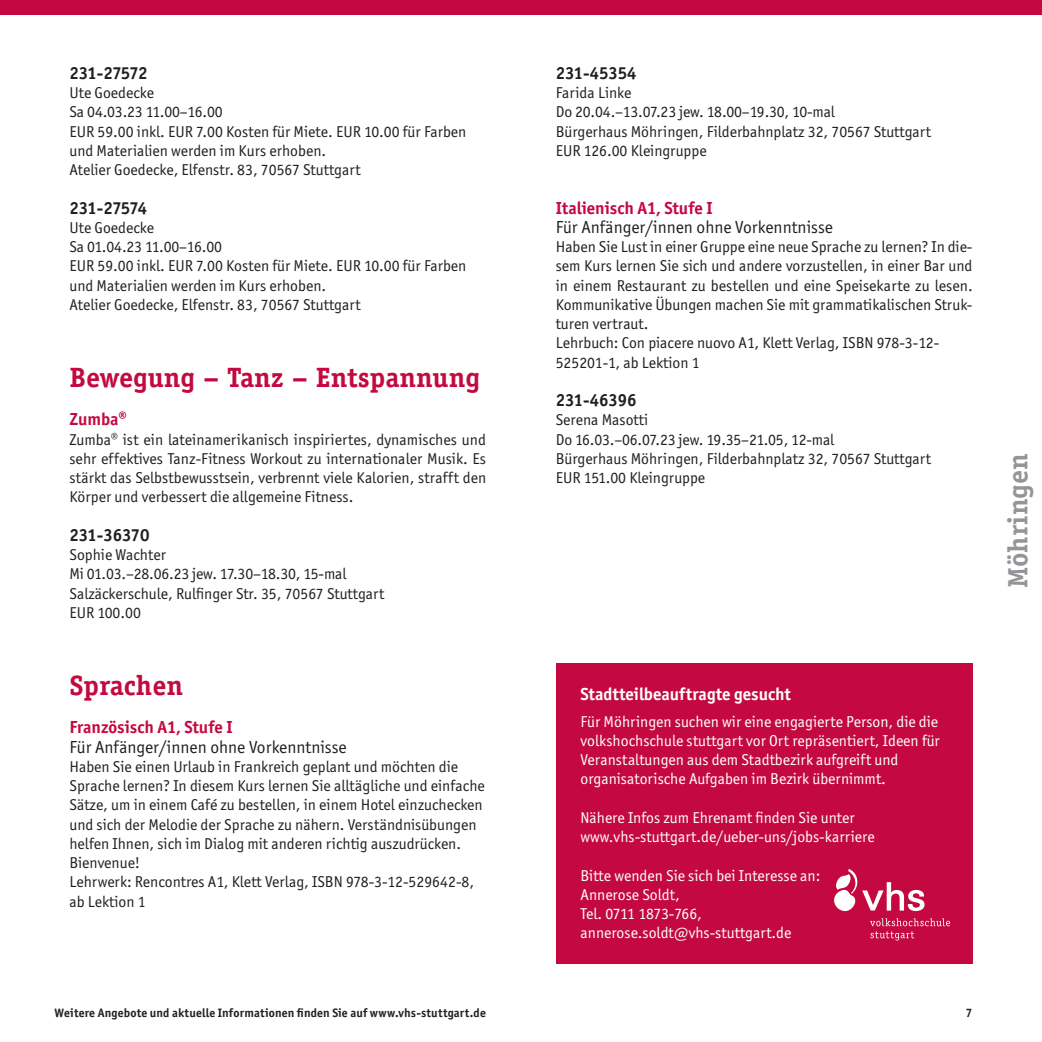
<style>
.page{position:relative;width:1042px;height:1042px;background:#fff}
.page>*{position:absolute;margin:0;border:0;box-sizing:border-box;transform-origin:0 0}
.t1{font:700 28px "Officina Serif Std";color:#c40941}
.t2{font:700 28px "Officina Serif Std";color:#939598}
.t3{font:17.5px "Officina Sans ITC Std";color:#231f20}
.t4{font:700 17.5px "Officina Sans ITC Std";color:#c40941}
.t5{font:700 17.5px "Officina Sans ITC Std";color:#231f20}
.t6{font:700 17.5px "Officina Sans ITC Std";color:#fff}
.t7{font:700 17.5px "Officina Sans ITC Std";letter-spacing:-.04em;color:#231f20}
.t8{font:15.75px/19.2px "Officina Sans ITC Std";color:#231f20}
.t9{font:15.75px/19.2px "Officina Sans ITC Std";color:#fff}
.t10{font:700 12.25px "Officina Sans ITC Std";letter-spacing:.015em;color:#231f20}
</style>
<div class="page">
<div style="left:0;top:0;width:1042px;height:15px;background:#c40941"></div>
<div style="left:556px;top:663px;width:416px;height:300px;background:#c40941"></div>
<svg style="left:870px;top:918px;width:80px;height:22px"></svg>
<svg style="left:834px;top:869px;width:90px;height:43px"></svg>
<p class="t7" style="left:69px;top:62px;width:80px">231-27572</p>
<p class="t8" style="left:69px;top:83px;width:398px">Ute Goedecke<br>Sa 04.03.23 11.00–16.00<br>EUR 59.00 inkl. EUR 7.00 Kosten für Miete. EUR 10.00 für Farben und Materialien werden im Kurs erhoben.<br>Atelier Goedecke, Elfenstr. 83, 70567 Stuttgart</p>
<p class="t7" style="left:69px;top:197px;width:79px">231-27574</p>
<p class="t8" style="left:69px;top:218px;width:398px">Ute Goedecke<br>Sa 01.04.23 11.00–16.00<br>EUR 59.00 inkl. EUR 7.00 Kosten für Miete. EUR 10.00 für Farben und Materialien werden im Kurs erhoben.<br>Atelier Goedecke, Elfenstr. 83, 70567 Stuttgart</p>
<h1 class="t1" style="left:69px;top:360px;width:412px">Bewegung – Tanz – Entspannung</h1>
<p class="t4" style="left:69px;top:408px;width:59px">Zumba®</p>
<p class="t8" style="left:69px;top:430px;width:418px;text-align:justify">Zumba® ist ein lateinamerikanisch inspiriertes, dynamisches und sehr effektives Tanz-Fitness Workout zu internationaler Musik. Es stärkt das Selbstbewusstsein, verbrennt viele Kalorien, strafft den Körper und verbessert die allgemeine Fitness.</p>
<p class="t5" style="left:69px;top:524px;width:82px">231-36370</p>
<p class="t8" style="left:69px;top:545px;width:316px">Sophie Wachter<br>Mi 01.03.–28.06.23 jew. 17.30–18.30, 15-mal<br>Salzäckerschule, Rulfinger Str. 35, 70567 Stuttgart<br>EUR 100.00</p>
<h1 class="t1" style="left:69px;top:668px;width:115px">Sprachen</h1>
<p class="t4" style="left:69px;top:716px;width:165px">Französisch A1, Stufe I</p>
<p class="t3" style="left:69px;top:737px;width:279px">Für Anfänger/innen ohne Vorkenntnisse</p>
<p class="t8" style="left:69px;top:757px;width:417px">Haben Sie einen Urlaub in Frankreich geplant und möchten die Sprache lernen? In diesem Kurs lernen Sie alltägliche und einfache Sätze, um in einem Café zu bestellen, in einem Hotel einzuchecken und sich der Melodie der Sprache zu nähern. Verständnisübungen helfen Ihnen, sich im Dialog mit anderen richtig auszudrücken.<br>Bienvenue!<br>Lehrwerk: Rencontres A1, Klett Verlag, ISBN 978-3-12-529642-8, ab Lektion 1</p>
<p class="t5" style="left:556px;top:62px;width:82px">231-45354</p>
<p class="t8" style="left:556px;top:83px;width:377px">Farida Linke<br>Do 20.04.–13.07.23 jew. 18.00–19.30, 10-mal<br>Bürgerhaus Möhringen, Filderbahnplatz 32, 70567 Stuttgart EUR 126.00 Kleingruppe</p>
<p class="t4" style="left:556px;top:197px;width:158px">Italienisch A1, Stufe I</p>
<p class="t3" style="left:556px;top:217px;width:279px">Für Anfänger/innen ohne Vorkenntnisse</p>
<p class="t8" style="left:556px;top:237px;width:418px">Haben Sie Lust in einer Gruppe eine neue Sprache zu lernen? In die&shy;sem Kurs lernen Sie sich und andere vorzustellen, in einer Bar und in einem Restaurant zu bestellen und eine Speisekarte zu lesen.<br>Kommunikative Übungen machen Sie mit grammatikalischen Struk&shy;turen vertraut.<br>Lehrbuch: Con piacere nuovo A1, Klett Verlag, ISBN 978-3-12- 525201-1, ab Lektion 1</p>
<p class="t5" style="left:556px;top:389px;width:82px">231-46396</p>
<p class="t8" style="left:556px;top:410px;width:377px">Serena Masotti<br>Do 16.03.–06.07.23 jew. 19.35–21.05, 12-mal<br>Bürgerhaus Möhringen, Filderbahnplatz 32, 70567 Stuttgart EUR 151.00 Kleingruppe</p>
<p class="t6" style="left:580px;top:683px;width:212px">Stadtteilbeauftragte gesucht</p>
<p class="t9" style="left:580px;top:711px;width:361px">Für Möhringen suchen wir eine engagierte Person, die die volkshochschule stuttgart vor Ort repräsentiert, Ideen für Veranstaltungen aus dem Stadtbezirk aufgreift und organisatorische Aufgaben im Bezirk übernimmt.</p>
<p class="t9" style="left:580px;top:808px;width:296px">Nähere Infos zum Ehrenamt finden Sie unter www.vhs-stuttgart.de/ueber-uns/jobs-karriere</p>
<p class="t9" style="left:580px;top:865px;width:241px">Bitte wenden Sie sich bei Interesse an:<br>Annerose Soldt,<br>Tel. 0711 1873-766, annerose.soldt@vhs-stuttgart.de</p>
<p class="t10" style="left:55px;top:1005px;width:433px">Weitere Angebote und aktuelle Informationen finden Sie auf www.vhs-stuttgart.de</p>
<p class="t10" style="left:966px;top:1005px;width:8px">7</p>
<h1 class="t2" style="left:1000px;top:588px;width:136px;rotate:-90deg">Möhringen</h1>
</div>
